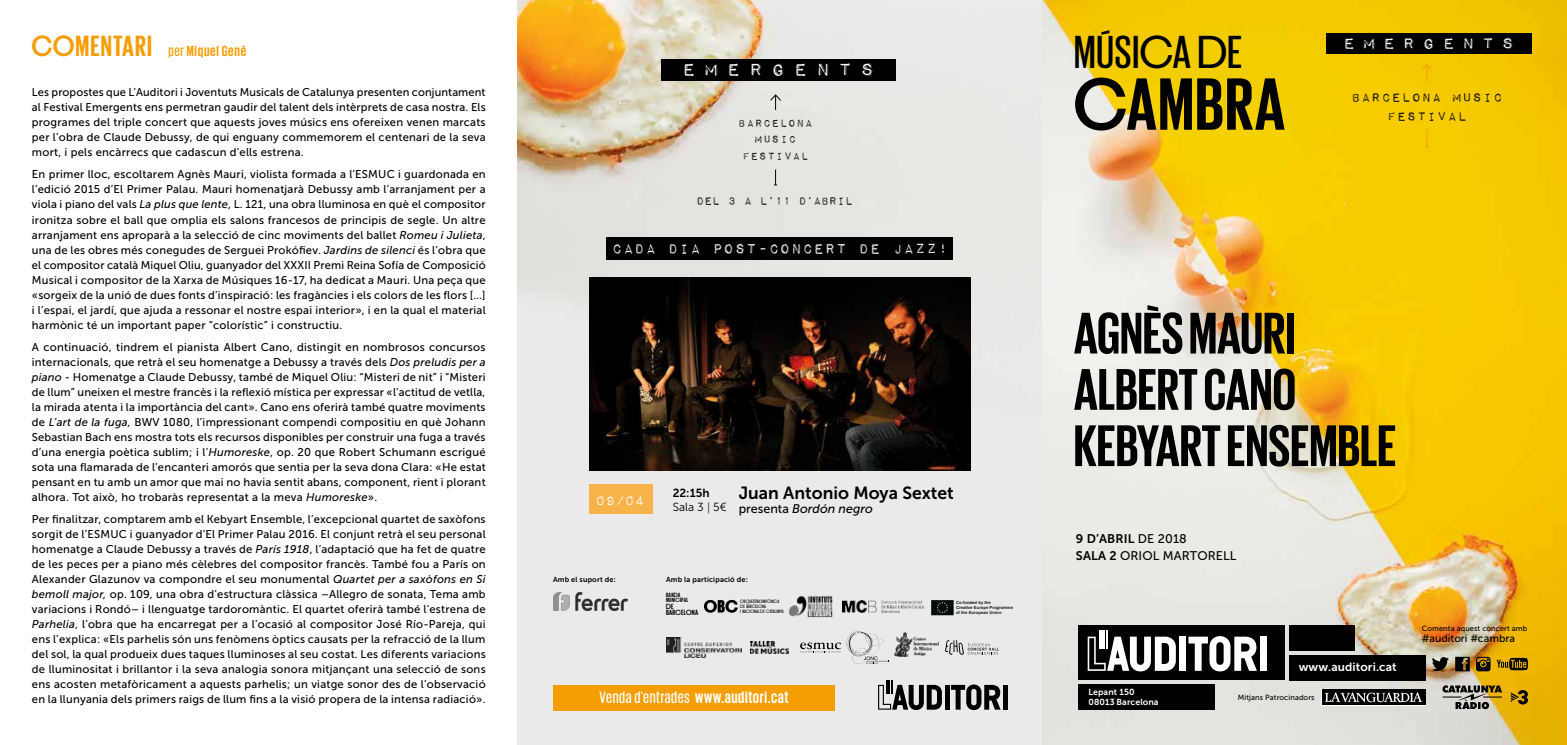
<style>
.page{position:relative;width:1567px;height:745px;background:#fff}
.page>*{position:absolute;margin:0;border:0;box-sizing:border-box;transform-origin:0 0}
.t1{font:700 75.62px "Giorgio Sans";letter-spacing:.02em;color:#000}
.t2{font:700 60px/56.2px "Giorgio Sans";color:#000}
.t3{font:500 47.38px "Giorgio Sans";letter-spacing:.02em;color:#000}
.t4{font:22.75px "Impact Label Reversed";letter-spacing:.31em;color:#fff;scale:1.08 1}
.t5{font:19.62px "Impact Label Reversed";letter-spacing:.31em;color:#fff;scale:1.11 1}
.t6{font:18.38px "Impact Label Reversed";letter-spacing:.01em;color:#fff}
.t7{font:17.62px "Impact Label Reversed";color:#fff}
.t8{font:17.5px "Museo Sans 700";color:#000}
.t9{font:700 16.75px "Giorgio Sans";letter-spacing:.04em;color:#fff}
.t10{font:15.88px/19.1px "Impact Label Reversed";letter-spacing:.02em;color:#000;text-align:center}
.t11{font:700 15px "Giorgio Sans";letter-spacing:.05em;color:#f49e04}
.t12{font:14.38px "Impact Label Reversed";letter-spacing:-.05em;color:#000}
.t13{font:13.5px/16.2px "Impact Label Reversed";letter-spacing:.02em;color:#000;text-align:center}
.t14{font:12.5px "Museo Sans 500";letter-spacing:.01em;color:#000}
.t15{font:italic 12.5px "Museo Sans 500";color:#000}
.t16{font:12.5px "Museo Sans 700";letter-spacing:.01em;color:#000}
.t17{font:11.88px "Museo Sans 700";letter-spacing:.01em;color:#fff}
.t18{font:11.75px "Museo Sans 300";color:#000}
.t19{font:11.75px "Museo Sans 700";color:#000}
.t20{font:11.25px/15px "Museo Sans 500";letter-spacing:.02em;color:#000;text-align:justify}
.t21{font:10.62px "Museo Sans 500";color:#000}
.t22{font:8.75px/10px "Museo Sans 700";letter-spacing:.01em;color:#fff}
.t23{font:700 7.75px/6.5px "Giorgio Sans";letter-spacing:.03em;color:#000}
.t24{font:7.5px "Museo Sans 500";letter-spacing:.01em;color:#000}
.t25{font:7.38px "Museo Sans 700";letter-spacing:.02em;color:#000}
.t26{font:700 6.25px/5.2px "Giorgio Sans";letter-spacing:.025em;color:#000}
.t27{font:500 5px/4.8px "Giorgio Sans";letter-spacing:.025em;color:#000}
.t28{font:700 4.25px/5.1px "Helvetica LT Std";color:#1c1c1c}
.s1{font-size:30px}
.s2{font-weight:500}
.s3{font-style:italic}
.s4{font-family:"Archer"}
.s5{font-style:normal}
.s6{font-family:"Museo Sans 500"}
.s7{font-family:"Museo Sans 700"}
</style>
<div class="page">
<img style="left:517px;top:0;width:1049px;height:744px">
<img style="left:553px;top:592px;width:75px;height:18px">
<img style="left:842px;top:600px;width:81px;height:12px">
<img style="left:788px;top:594px;width:44px;height:23px">
<svg style="left:704px;top:599px;width:33px;height:13px"></svg>
<svg style="left:945px;top:639px;width:53px;height:15px"></svg>
<svg style="left:800px;top:630px;width:89px;height:34px;background:#d8d8d8"></svg>
<img style="left:750px;top:640px;width:38px;height:13px">
<img style="left:666px;top:637px;width:75px;height:20px">
<img style="left:894px;top:632px;width:44px;height:23px">
<svg style="left:878px;top:680px;width:63px;height:29px;background:#797979"></svg>
<div style="left:944px;top:684px;width:5px;height:25px;background:#000"></div>
<svg style="left:951px;top:684px;width:49px;height:25px"></svg>
<div style="left:1002px;top:684px;width:5px;height:25px;background:#000"></div>
<div style="left:553px;top:684px;width:282px;height:25px;background:#f49e04"></div>
<div style="left:661px;top:59px;width:234px;height:22px;background:#000"></div>
<svg style="left:774px;top:169px;width:3px;height:16px"></svg>
<svg style="left:769px;top:94px;width:12px;height:16px"></svg>
<svg style="left:1475px;top:656px;width:15px;height:15px"></svg>
<svg style="left:1454px;top:656px;width:15px;height:15px"></svg>
<svg style="left:1431px;top:656px;width:17px;height:14px"></svg>
<svg style="left:1496px;top:657px;width:31px;height:12px"></svg>
<svg style="left:1510px;top:689px;width:17px;height:15px"></svg>
<svg style="left:1441px;top:685px;width:60px;height:23px"></svg>
<svg style="left:1321px;top:688px;width:104px;height:17px"></svg>
<div style="left:1321px;top:689px;width:103px;height:15px;background:#000"></div>
<svg style="left:1325px;top:692px;width:96px;height:10px"></svg>
<div style="left:1325px;top:33px;width:206px;height:21px;background:#000"></div>
<svg style="left:1424px;top:129px;width:4px;height:19px"></svg>
<svg style="left:1421px;top:63px;width:11px;height:19px"></svg>
<div style="left:1077px;top:684px;width:137px;height:25px;background:#000"></div>
<div style="left:1289px;top:625px;width:65px;height:25px;background:#000"></div>
<div style="left:1077px;top:625px;width:207px;height:54px;background:#000"></div>
<svg style="left:1087px;top:630px;width:88px;height:41px"></svg>
<div style="left:1179px;top:636px;width:7px;height:34px;background:#fff"></div>
<svg style="left:1188px;top:636px;width:68px;height:35px"></svg>
<div style="left:1259px;top:636px;width:7px;height:34px;background:#fff"></div>
<div style="left:1289px;top:654px;width:136px;height:25px;background:#000"></div>
<div style="left:606px;top:237px;width:346px;height:22px;background:#000"></div>
<img style="left:589px;top:277px;width:381px;height:193px">
<div style="left:589px;top:484px;width:64px;height:29px;background:#f8b24a"></div>
<svg style="left:931px;top:599px;width:22px;height:16px"></svg>
<h3 class="t11" style="left:32px;top:43px;width:216px"><span class="s1">COMENTARI</span> <span class="s2">per</span> Miquel Gené</h3>
<p class="t20" style="left:32px;top:85px;width:455px">Les propostes que L’Auditori i Joventuts Musicals de Catalunya presenten conjuntament al Festival Emergents ens permetran gaudir del talent dels intèrprets de casa nostra. Els programes del triple concert que aquests joves músics ens ofereixen venen marcats per l’obra de Claude Debussy, de qui enguany commemorem el centenari de la seva mort, i pels encàrrecs que cadascun d’ells estrena.</p>
<p class="t20" style="left:32px;top:167px;width:455px">En primer lloc, escoltarem Agnès Mauri, violista formada a l’ESMUC i guardonada en l’edició 2015 d’El Primer Palau. Mauri homenatjarà Debussy amb l’arranjament per a viola i piano del vals <span class="s3">La plus que lente</span>, L. 121, una obra lluminosa en què el compositor ironitza sobre el ball que omplia els salons francesos de principis de segle. Un altre arranjament ens aproparà a la selecció de cinc moviments del ballet <span class="s3">Romeu i Julieta</span>, una de les obres més conegudes de Serguei Prokófiev. <span class="s3">Jardins de silenci</span> és l’obra que el compositor català Miquel Oliu, guanyador del XXXII Premi Reina Sofía de Composició Musical i compositor de la Xarxa de Músiques 16-17, ha dedicat a Mauri. Una peça que «sorgeix de la unió de dues fonts d’inspiració: les fragàncies i els colors de les flors […] i l’espai, el jardí, que ajuda a ressonar el nostre espai interior», i en la qual el material harmònic té un important paper “colorístic” i constructiu.</p>
<p class="t20" style="left:32px;top:339px;width:455px">A continuació, tindrem el pianista Albert Cano, distingit en nombrosos concursos internacionals, que retrà el seu homenatge a Debussy a través dels <span class="s3">Dos preludis per a piano</span> - Homenatge a Claude Debussy, també de Miquel Oliu: “Misteri de nit” i “Misteri de llum” uneixen el mestre francès i la reflexió mística per expressar «l’actitud de vetlla, la mirada atenta i la importància del cant». Cano ens oferirà també quatre moviments de <span class="s3">L’art de la fuga,</span> BWV 1080, l’impressionant compendi compositiu en què Johann Sebastian Bach ens mostra tots els recursos disponibles per construir una fuga a través d’una energia poètica sublim; i l’<span class="s3">Humoreske</span>, op. 20 que Robert Schumann escrigué sota una flamarada de l’encanteri amorós que sentia per la seva dona Clara: «He estat pensant en tu amb un amor que mai no havia sentit abans, component, rient i plorant alhora. Tot això, ho trobaràs representat a la meva <span class="s3">Humoreske</span>».</p>
<p class="t20" style="left:32px;top:511px;width:455px">Per finalitzar, comptarem amb el Kebyart Ensemble, l’excepcional quartet de saxòfons sorgit de l’ESMUC i guanyador d’El Primer Palau 2016. El conjunt retrà el seu personal homenatge a Claude Debussy a través de <span class="s3">París 1918</span>, l’adaptació que ha fet de quatre de les peces per a piano més cèlebres del compositor francès. També fou a París on Alexander Glazunov va compondre el seu monumental <span class="s3">Quartet per a saxòfons en Si bemoll major,</span> op. 109, una obra d’estructura clàssica –Allegro de sonata, Tema amb variacions i Rondó– i llenguatge tardoromàntic. El quartet oferirà també l’estrena de <span class="s3">Parhelia</span>, l’obra que ha encarregat per a l’ocasió al compositor José Río-Pareja, qui ens l’explica: «Els parhelis són uns fenòmens òptics causats per la refracció de la llum del sol, la qual produeix dues taques lluminoses al seu costat. Les diferents variacions de lluminositat i brillantor i la seva analogia sonora mitjançant una selecció de sons ens acosten metafòricament a aquests parhelis; un viatge sonor des de l’observació en la llunyania dels primers raigs de llum fins a la visió propera de la intensa radiació».</p>
<h3 class="t4" style="left:681px;top:58px;width:180px">EMERGENTS</h3>
<p class="t13" style="left:738px;top:115px;width:76px">BARCELONA<br>MUSIC<br>FESTIVAL</p>
<p class="t12" style="left:696px;top:194px;width:159px">DEL 3 A L’11 D’ABRIL</p>
<h3 class="t6" style="left:612px;top:239px;width:338px">cada dia post-concert DE JAZZ!</h3>
<h3 class="t7" style="left:595px;top:492px;width:51px">09/04</h3>
<p class="t19" style="left:672px;top:486px;width:39px">22:15 h</p>
<p class="t18" style="left:672px;top:500px;width:56px">Sala 3 <span class="s4">|</span> 5 €</p>
<h3 class="t8" style="left:738px;top:483px;width:217px">Juan Antonio Moya Sextet</h3>
<p class="t15" style="left:738px;top:501px;width:136px"><span class="s5">presenta</span> Bordón negro</p>
<p class="t25" style="left:553px;top:574px;width:64px">Amb el suport de:</p>
<p class="t25" style="left:666px;top:574px;width:83px">Amb la participació de:</p>
<p class="t26" style="left:666px;top:591px;width:24px">BANDA<br>MUNICIPAL</p>
<p class="t23" style="left:666px;top:602px;width:34px">DE<br>BARCELONA</p>
<p class="t27" style="left:740px;top:598px;width:45px">ORQUESTRA SIMFÒNICA<br>DE BARCELONA<br>I NACIONAL DE CATALUNYA</p>
<p class="t28" style="left:956px;top:599px;width:59px">Co-funded by the<br>Creative Europe Programme of the European Union</p>
<h3 class="t9" style="left:599px;top:688px;width:190px"><span class="s2">Venda d’entrades</span> www.auditori.cat</h3>
<h3 class="t3" style="left:1074px;top:28px;width:170px">MÚSICA DE</h3>
<h1 class="t1" style="left:1074px;top:66px;width:212px">CAMBRA</h1>
<h3 class="t5" style="left:1342px;top:34px;width:156px">EMERGENTS</h3>
<h3 class="t10" style="left:1351px;top:88px;width:153px">BARCELONA MUSIC<br>FESTIVAL</h3>
<h2 class="t2" style="left:1073px;top:303px;width:324px">AGNÈS MAURI<br>ALBERT CANO<br>KEBYART ENSEMBLE</h2>
<p class="t16" style="left:1075px;top:531px;width:112px">9 D’ABRIL <span class="s6">DE 2018</span></p>
<p class="t14" style="left:1075px;top:548px;width:162px"><span class="s7">SALA 2</span> ORIOL MARTORELL</p>
<p class="t22" style="left:1088px;top:686px;width:72px">Lepant 150<br>08013 Barcelona</p>
<p class="t17" style="left:1298px;top:659px;width:99px">www.auditori.cat</p>
<p class="t24" style="left:1237px;top:693px;width:78px">Mitjans Patrocinadors</p>
<p class="t24" style="left:1421px;top:624px;width:107px">Comenta aquest concert amb</p>
<p class="t21" style="left:1421px;top:632px;width:95px">#auditori #cambra</p>
</div>
